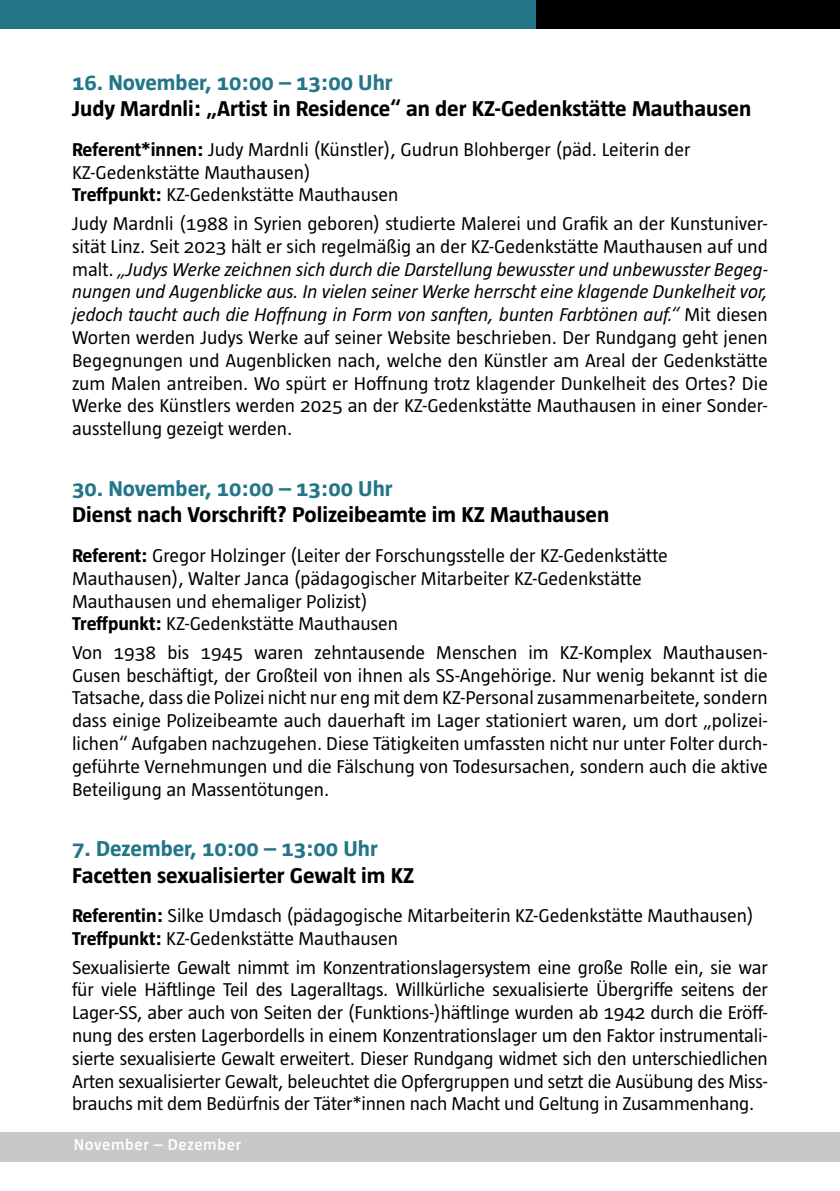
<style>
.page{position:relative;width:840px;height:1191px;background:#fff}
.page>*{position:absolute;margin:0;border:0;box-sizing:border-box;transform-origin:0 0}
.t1{font:700 22px "Taz Text";color:#000}
.t2{font:700 22px "Taz Text";color:#227688}
.t3{font:19px/22.8px "Taz Text Regular Grade 083";color:#000}
.t4{font:600 16px "Taz Text";letter-spacing:.04em;color:#fff}
.s1{font-family:"Taz Text";font-weight:700}
.s2{font-style:italic}
</style>
<div class="page">
<div style="left:0;top:0;width:839px;height:28px;background:#000"></div>
<div style="left:0;top:0;width:535px;height:28px;background:#227688"></div>
<hr style="left:839px;top:28px;width:1px;height:1163px;background:#c0ced5">
<div style="left:0;top:1132px;width:839px;height:29px;background:#c7c8ca"></div>
<p class="t2" style="left:72px;top:70px;width:322px">16. November, 10:00 – 13:00 Uhr</p>
<p class="t1" style="left:72px;top:96px;width:680px">Judy Mardnli: „Artist in Residence“ an der KZ-Gedenkstätte Mauthausen</p>
<p class="t3" style="left:72px;top:138px;width:619px"><span class="s1">Referent*innen:</span> Judy Mardnli (Künstler), Gudrun Blohberger (päd. Leiterin der<br>KZ-Gedenkstätte Mauthausen)<br><span class="s1">Treffpunkt:</span> KZ-Gedenkstätte Mauthausen</p>
<p class="t3" style="left:72px;top:212px;width:697px;text-align:justify">Judy Mardnli (1988 in Syrien geboren) studierte Malerei und Grafik an der Kunstuniver&shy;sität Linz. Seit 2023 hält er sich regelmäßig an der KZ-Gedenkstätte Mauthausen auf und malt. <span class="s2">„Judys Werke zeichnen sich durch die Darstellung bewusster und unbewusster Begeg&shy;nungen und Augenblicke aus. In vielen seiner Werke herrscht eine klagende Dunkelheit vor, jedoch taucht auch die Hoffnung in Form von sanften, bunten Farbtönen auf.“</span> Mit diesen Worten werden Judys Werke auf seiner Website beschrieben. Der Rundgang geht jenen Begegnungen und Augenblicken nach, welche den Künstler am Areal der Gedenkstätte zum Malen antreiben. Wo spürt er Hoffnung trotz klagender Dunkelheit des Ortes? Die Werke des Künstlers werden 2025 an der KZ-Gedenkstätte Mauthausen in einer Sonder&shy;ausstellung gezeigt werden.</p>
<p class="t2" style="left:72px;top:476px;width:322px">30. November, 10:00 – 13:00 Uhr</p>
<p class="t1" style="left:72px;top:502px;width:538px">Dienst nach Vorschrift? Polizeibeamte im KZ Mauthausen</p>
<p class="t3" style="left:72px;top:544px;width:597px"><span class="s1">Referent:</span> Gregor Holzinger (Leiter der Forschungsstelle der KZ-Gedenkstätte Mauthausen), Walter Janca (pädagogischer Mitarbeiter KZ-Gedenkstätte Mauthausen und ehemaliger Polizist)<br><span class="s1">Treffpunkt:</span> KZ-Gedenkstätte Mauthausen</p>
<p class="t3" style="left:72px;top:640px;width:697px;text-align:justify">Von 1938 bis 1945 waren zehntausende Menschen im KZ-Komplex Mauthausen-Gusen beschäftigt, der Großteil von ihnen als SS-Angehörige. Nur wenig bekannt ist die Tatsache, dass die Polizei nicht nur eng mit dem KZ-Personal zusammenarbeitete, sondern dass einige Polizeibeamte auch dauerhaft im Lager stationiert waren, um dort „polizei&shy;lichen“ Aufgaben nachzugehen. Diese Tätigkeiten umfassten nicht nur unter Folter durch&shy;geführte Vernehmungen und die Fälschung von Todesursachen, sondern auch die aktive Beteiligung an Massentötungen.</p>
<p class="t2" style="left:72px;top:836px;width:307px">7. Dezember, 10:00 – 13:00 Uhr</p>
<p class="t1" style="left:72px;top:862px;width:343px">Facetten sexualisierter Gewalt im KZ</p>
<p class="t3" style="left:72px;top:904px;width:682px"><span class="s1">Referentin:</span> Silke Umdasch (pädagogische Mitarbeiterin KZ-Gedenkstätte Mauthausen)<br><span class="s1">Treffpunkt:</span> KZ-Gedenkstätte Mauthausen</p>
<p class="t3" style="left:72px;top:955px;width:697px;text-align:justify">Sexualisierte Gewalt nimmt im Konzentrationslagersystem eine große Rolle ein, sie war für viele Häftlinge Teil des Lageralltags. Willkürliche sexualisierte Übergriffe seitens der Lager-SS, aber auch von Seiten der (Funktions-)häftlinge wurden ab 1942 durch die Eröff&shy;nung des ersten Lagerbordells in einem Konzentrationslager um den Faktor instrumentali&shy;sierte sexualisierte Gewalt erweitert. Dieser Rundgang widmet sich den unterschiedlichen Arten sexualisierter Gewalt, beleuchtet die Opfergruppen und setzt die Ausübung des Miss&shy;brauchs mit dem Bedürfnis der Täter*innen nach Macht und Geltung in Zusammenhang.</p>
<p class="t4" style="left:74px;top:1136px;width:169px">November – Dezember</p>
</div>
